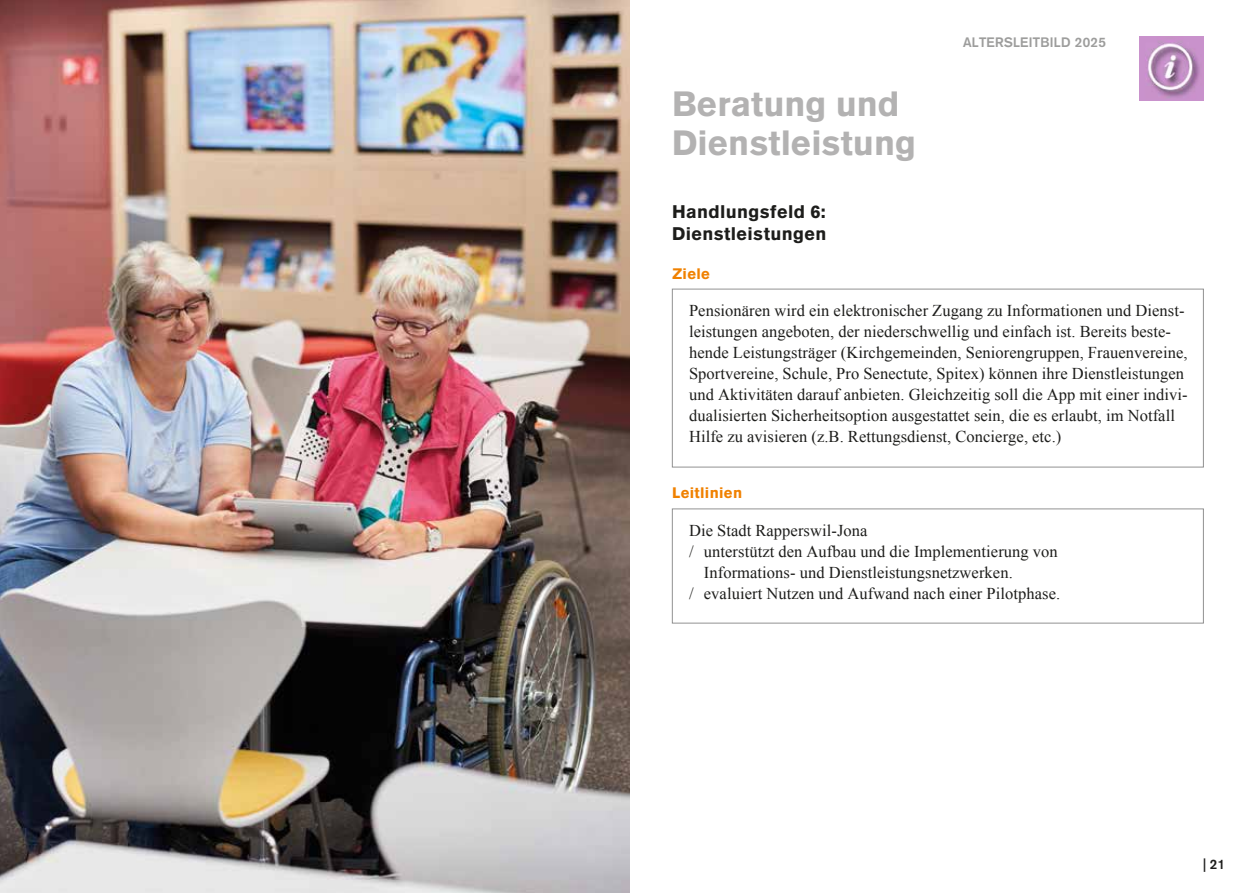
<style>
.page{position:relative;width:1259px;height:893px;background:#fff}
.page>*{position:absolute;margin:0;border:0;box-sizing:border-box;transform-origin:0 0}
.t1{font:900 34.5px/39px "Akzidenz Grotesk";color:#b3b2b2}
.t2{font:900 18px/22.5px "Akzidenz Grotesk";letter-spacing:.02em;color:#1d1d1b}
.t3{font:16.5px/21px "Times New Roman";letter-spacing:.005em;color:#1d1d1b}
.t4{font:900 15px "Akzidenz Grotesk";letter-spacing:.02em;color:#f08100}
.t5{font:700 13.5px "Akzidenz Grotesk";letter-spacing:.025em;color:#9d9d9c}
.t6{font:700 13.5px "Akzidenz Grotesk";color:#1d1d1b}
</style>
<div class="page">
<div style="left:672px;top:289px;width:531px;height:178px;border:1px solid #929292"></div>
<img style="left:0;top:0;width:629px;height:893px">
<img style="left:1140px;top:36px;width:63px;height:65px">
<h1 class="t1" style="left:672px;top:84px;width:246px">Beratung und<br>Dienstleistung</h1>
<p class="t2" style="left:672px;top:200px;width:156px">Handlungsfeld 6:<br>Dienstleistungen</p>
<p class="t4" style="left:672px;top:265px;width:40px">Ziele</p>
<p class="t5" style="left:963px;top:34px;width:144px">ALTERSLEITBILD 2025</p>
<p class="t3" style="left:689px;top:300px;width:500px">Pensionären wird ein elektronischer Zugang zu Informationen und Dienst&shy;leistungen angeboten, der niederschwellig und einfach ist. Bereits beste&shy;hende Leistungsträger (Kirchgemeinden, Seniorengruppen, Frauenvereine, Sportvereine, Schule, Pro Senectute, Spitex) können ihre Dienstleistungen und Aktivitäten darauf anbieten. Gleichzeitig soll die App mit einer indivi&shy;dualisierten Sicherheitsoption ausgestattet sein, die es erlaubt, im Notfall Hilfe zu avisieren (z.B. Rettungsdienst, Concierge, etc.)</p>
<p class="t4" style="left:672px;top:484px;width:72px">Leitlinien</p>
<p class="t3" style="left:689px;top:519px;width:180px">Die Stadt Rapperswil-Jona</p>
<p class="t3" style="left:689px;top:540px;width:370px">/ unterstützt den Aufbau und die Implementierung von</p>
<p class="t3" style="left:704px;top:561px;width:310px">Informations- und Dienstleistungsnetzwerken.</p>
<p class="t3" style="left:689px;top:582px;width:373px">/ evaluiert Nutzen und Aufwand nach einer Pilotphase.</p>
<p class="t6" style="left:1203px;top:857px;width:23px">| 21</p>
</div>
